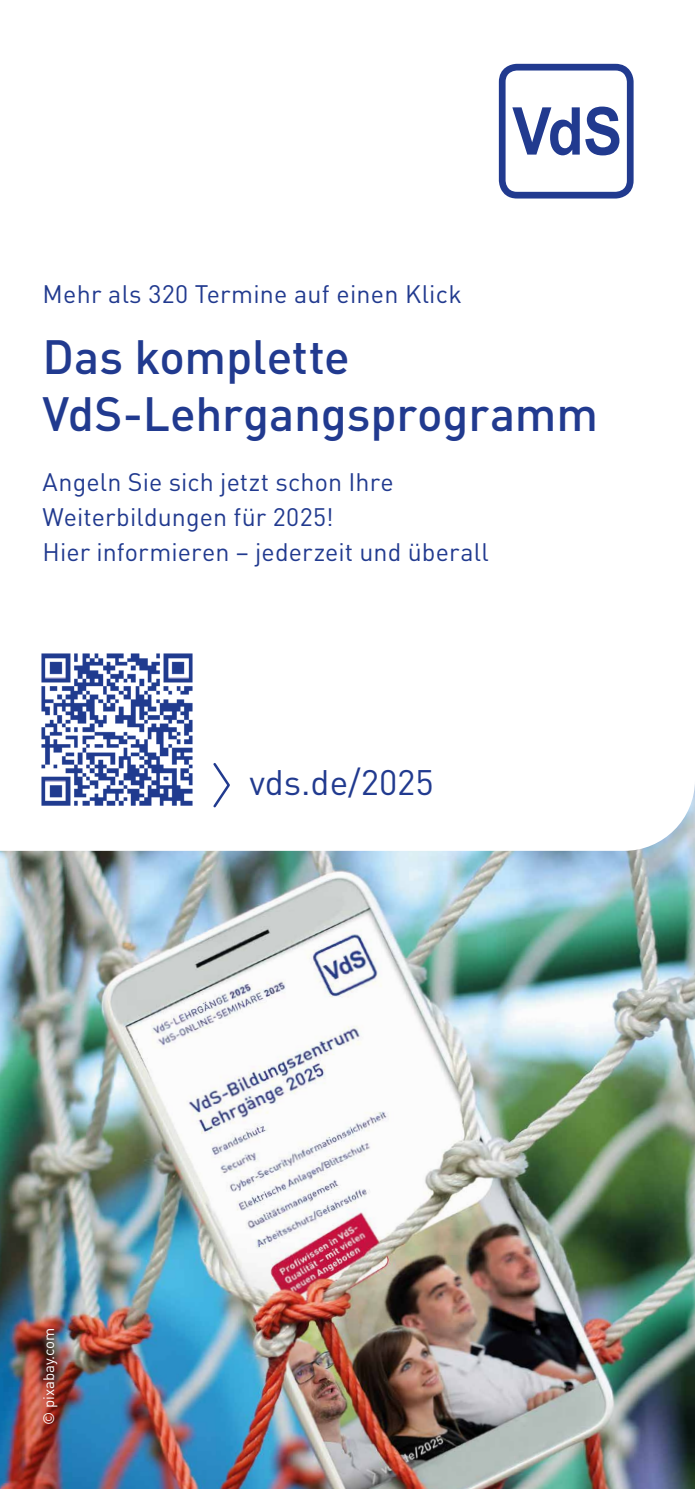
<style>
.page{position:relative;width:695px;height:1489px;background:#fff}
.page>*{position:absolute;margin:0;border:0;box-sizing:border-box;transform-origin:0 0}
.t1{font:500 47.5px/57px "DIN Pro";letter-spacing:-.005em;color:#213a8f}
.t2{font:35px "DIN Pro";color:#213a8f}
.t3{font:25px/35px "DIN Pro";letter-spacing:.01em;color:#213a8f}
.t4{font:15px "DIN Pro";color:#fff}
</style>
<div class="page">
<img style="left:0;top:850px;width:694px;height:638px">
<svg style="left:498px;top:64px;width:135px;height:134px"></svg>
<svg style="left:213px;top:763px;width:17px;height:45px"></svg>
<img style="left:41px;top:653px;width:152px;height:153px">
<p class="t3" style="left:43px;top:274px;width:420px">Mehr als 320 Termine auf einen Klick</p>
<h1 class="t1" style="left:43px;top:323px;width:557px">Das komplette<br>VdS-Lehrgangsprogramm</h1>
<p class="t3" style="left:43px;top:461px;width:447px">Angeln Sie sich jetzt schon Ihre<br>Weiterbildungen für 2025!<br>Hier informieren − jederzeit und überall</p>
<h2 class="t2" style="left:249px;top:754px;width:186px">vds.de/2025</h2>
<p class="t4" style="left:37px;top:1424px;width:99px;rotate:-90deg">© pixabay.com</p>
</div>
